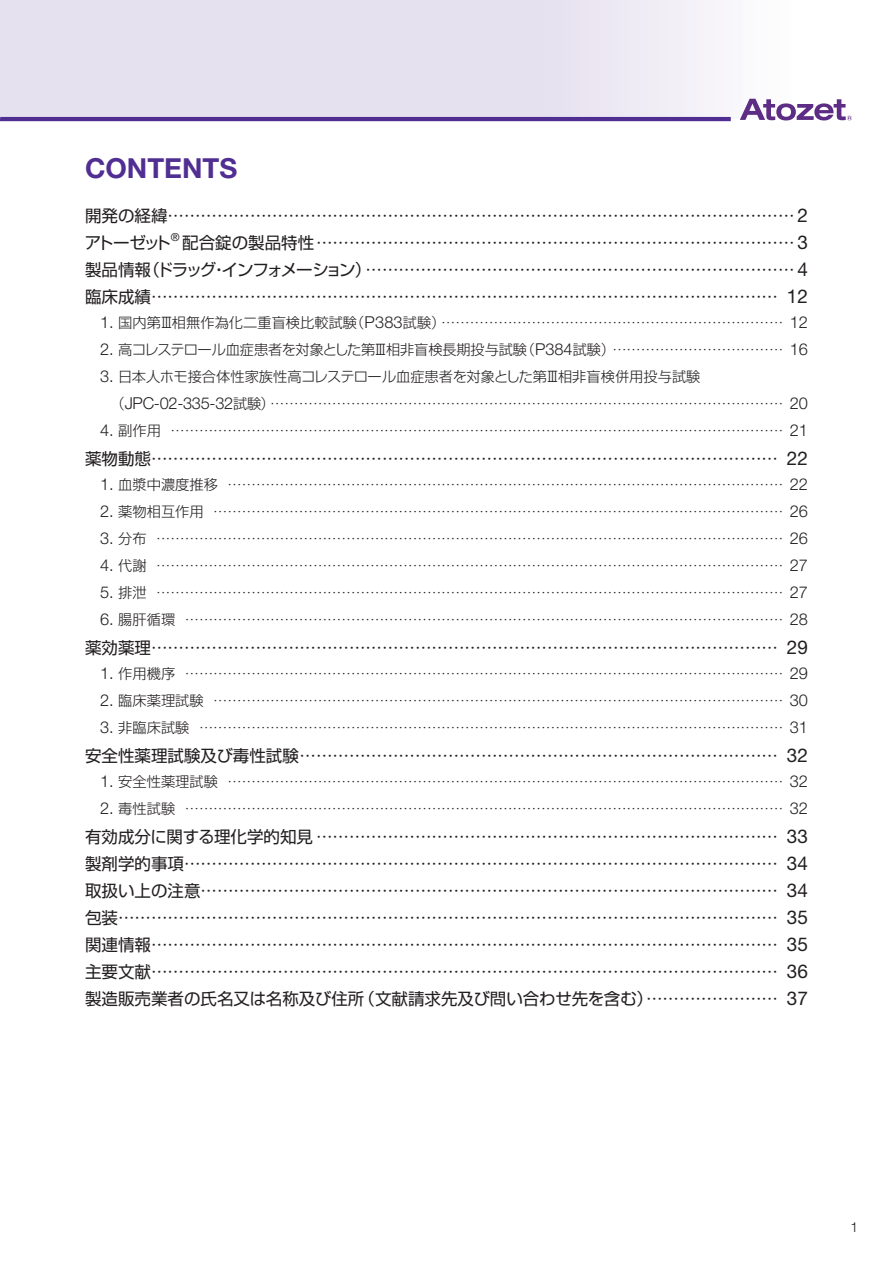
<style>
.page{position:relative;width:893px;height:1263px;background:#fff}
.page>*{position:absolute;margin:0;border:0;box-sizing:border-box;transform-origin:0 0}
.t1{font:700 27.6px "Helvetica Neue LT Std";color:#502e92}
.t2{font:16.5px/27px "Shin Go Pro";color:#231f20;text-align:justify}
.t3{font:16.5px/27px "Shin Go Pro";letter-spacing:-.02em;color:#231f20}
.t4{font:300 14.25px/27px "Shin Go Pro";color:#231f20}
.t5{font:300 13.8px "Helvetica Neue LT Std";color:#231f20}
.t6{font:11.1px "Helvetica Neue LT Std";color:#231f20}
.s1{font-family:"Helvetica Neue LT Std";font-size:18.9px}
.s2{font-family:"Helvetica Neue LT Std";font-size:16.35px}
</style>
<div class="page">
<div style="left:0;top:0;width:893px;height:118px;background:linear-gradient(to right,#dfd8ea,#f9f8fb)"></div>
<svg style="left:740px;top:99px;width:112px;height:21px"></svg>
<hr style="left:0;top:117px;width:731px;height:4px;background:#502e92">
<h1 class="t1" style="left:85px;top:151px;width:154px">CONTENTS</h1>
<p class="t3" style="left:85px;top:200px;width:725px">開発の経緯…………………………………………………………………………………………………… <span class="s1">2</span>アトーゼット</p>
<p class="t6" style="left:171px;top:230px;width:10px">®</p>
<p class="t2" style="left:85px;top:227px;width:724px;text-indent:97px">配合錠の製品特性…………………………………………………………………………… <span class="s1">3</span>製品情報（ドラッグ・インフォメーション）…………………………………………………………………… <span class="s1">4</span>臨床成績…………………………………………………………………………………………………… <span class="s1">12</span></p>
<p class="t4" style="left:100px;top:307px;width:709px"><span class="s2">1.</span> 国内第Ⅲ相無作為化二重盲検比較試験（<span class="s2">P383</span>試験）……………………………………………………………… <span class="s2">12</span></p>
<p class="t4" style="left:100px;top:334px;width:709px"><span class="s2">2.</span> 高コレステロール血症患者を対象とした第Ⅲ相非盲検長期投与試験（<span class="s2">P384</span>試験）……………………………… <span class="s2">16</span></p>
<p class="t4" style="left:110px;top:361px;width:699px;text-indent:-10px"><span class="s2">3.</span> 日本人ホモ接合体性家族性高コレステロール血症患者を対象とした第Ⅲ相非盲検併用投与試験（<span class="s2">JPC-02-335-32</span>試験）……………………………………………………………………………………………… <span class="s2">20</span></p>
<p class="t4" style="left:100px;top:415px;width:709px"><span class="s2">4.</span> 副作用 ………………………………………………………………………………………………………………… <span class="s2">21</span></p>
<p class="t2" style="left:85px;top:443px;width:724px">薬物動態…………………………………………………………………………………………………… <span class="s1">22</span></p>
<p class="t4" style="left:100px;top:469px;width:709px"><span class="s2">1.</span> 血漿中濃度推移 ……………………………………………………………………………………………………… <span class="s2">22</span></p>
<p class="t4" style="left:100px;top:496px;width:709px"><span class="s2">2.</span> 薬物相互作用 ………………………………………………………………………………………………………… <span class="s2">26</span></p>
<p class="t4" style="left:100px;top:523px;width:709px"><span class="s2">3.</span> 分布 …………………………………………………………………………………………………………………… <span class="s2">26</span></p>
<p class="t4" style="left:100px;top:550px;width:709px"><span class="s2">4.</span> 代謝 …………………………………………………………………………………………………………………… <span class="s2">27</span></p>
<p class="t4" style="left:100px;top:577px;width:709px"><span class="s2">5.</span> 排泄 …………………………………………………………………………………………………………………… <span class="s2">27</span></p>
<p class="t4" style="left:100px;top:604px;width:709px"><span class="s2">6.</span> 腸肝循環 ……………………………………………………………………………………………………………… <span class="s2">28</span></p>
<p class="t2" style="left:85px;top:632px;width:724px">薬効薬理…………………………………………………………………………………………………… <span class="s1">29</span></p>
<p class="t4" style="left:100px;top:658px;width:709px"><span class="s2">1.</span> 作用機序 ……………………………………………………………………………………………………………… <span class="s2">29</span></p>
<p class="t4" style="left:100px;top:685px;width:709px"><span class="s2">2.</span> 臨床薬理試験 ………………………………………………………………………………………………………… <span class="s2">30</span></p>
<p class="t4" style="left:100px;top:712px;width:709px"><span class="s2">3.</span> 非臨床試験 …………………………………………………………………………………………………………… <span class="s2">31</span></p>
<p class="t2" style="left:85px;top:740px;width:724px">安全性薬理試験及び毒性試験…………………………………………………………………………… <span class="s1">32</span></p>
<p class="t4" style="left:100px;top:766px;width:709px"><span class="s2">1.</span> 安全性薬理試験 ……………………………………………………………………………………………………… <span class="s2">32</span></p>
<p class="t4" style="left:100px;top:793px;width:709px"><span class="s2">2.</span> 毒性試験 ……………………………………………………………………………………………………………… <span class="s2">32</span></p>
<p class="t2" style="left:85px;top:821px;width:724px">有効成分に関する理化学的知見 ………………………………………………………………………… <span class="s1">33</span>製剤学的事項……………………………………………………………………………………………… <span class="s1">34</span>取扱い上の注意…………………………………………………………………………………………… <span class="s1">34</span>包装………………………………………………………………………………………………………… <span class="s1">35</span>関連情報…………………………………………………………………………………………………… <span class="s1">35</span>主要文献…………………………………………………………………………………………………… <span class="s1">36</span>製造販売業者の氏名又は名称及び住所（文献請求先及び問い合わせ先を含む）…………………… <span class="s1">37</span></p>
<p class="t5" style="left:850px;top:1218px;width:9px">1</p>
</div>
